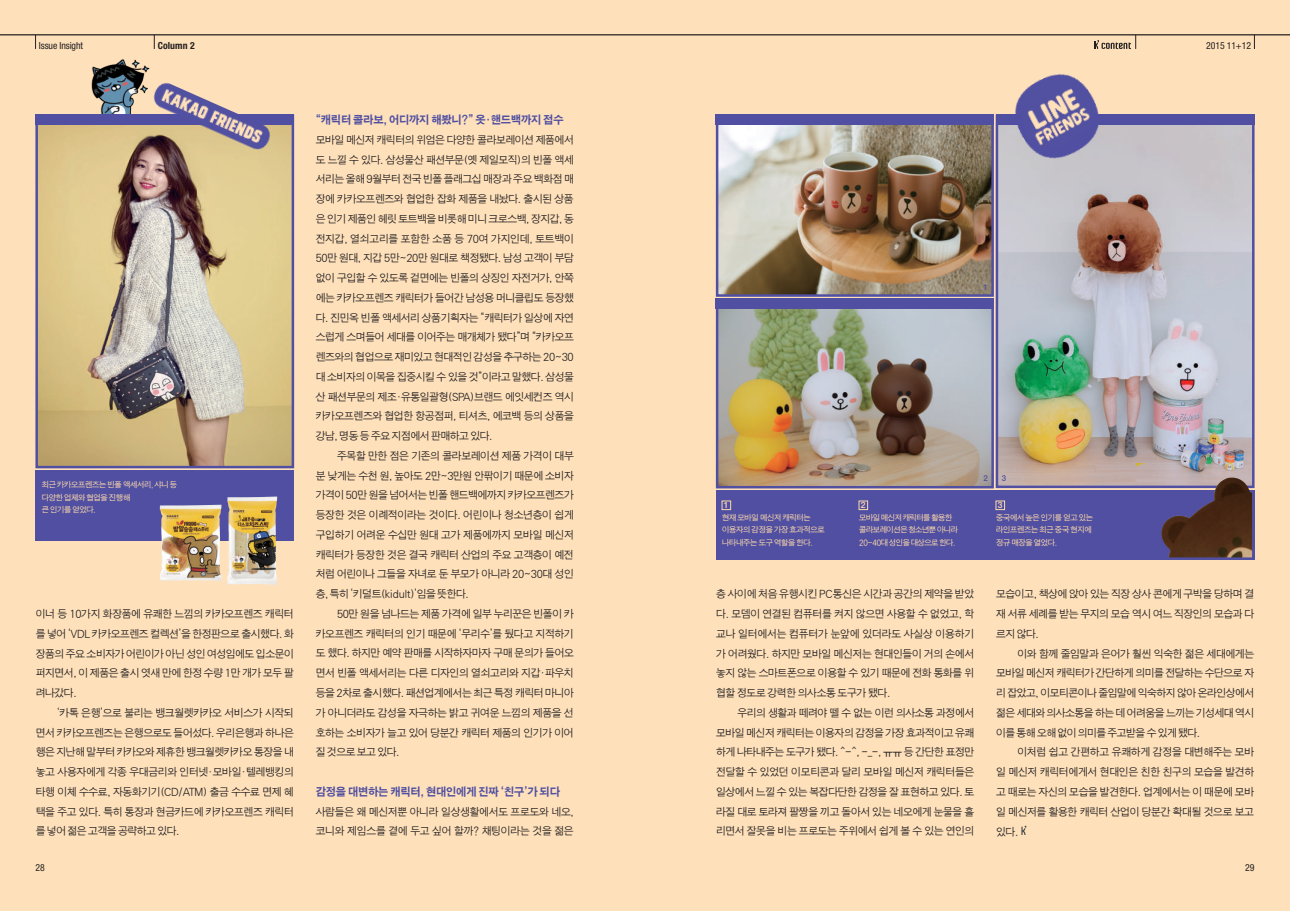
<style>
.page{position:relative;width:1290px;height:911px;background:#fee1bb}
.page>*{position:absolute;margin:0;border:0;box-sizing:border-box;transform-origin:0 0}
.t1{font:11.25px "SM3 K Gothic";letter-spacing:-.08em;color:#504fa1}
.t2{font:10.75px/19.8px "SM3 SJ Gothic 02";letter-spacing:-.095em;color:#231f20;text-align:justify}
.t3{font:condensed 9.75px "Helvetica Neue";letter-spacing:-.01em;color:#231f20}
.t4{font:700 condensed 9.75px "Helvetica Neue";letter-spacing:.01em;color:#231f20}
.t5{font:500 8.75px "Helvetica Neue";color:#fedaab}
.t6{font:8.12px/12.5px "SM3 SJ Gothic 03";letter-spacing:-.11em;color:#fedaab}
.t7{font:8.12px/12.5px "SM3 SJ Gothic 03";letter-spacing:-.13em;color:#fedaab}
.t8{font:500 8.12px "Helvetica Neue";color:#504fa1}
</style>
<div class="page">
<img style="left:91px;top:59px;width:55px;height:54px">
<svg style="left:1021px;top:825px;width:5px;height:10px"></svg>
<svg style="left:35px;top:113px;width:260px;height:356px;background:#c1b08c"></svg>
<div style="left:35px;top:114px;width:259px;height:11px;background:#504fa1"></div>
<img style="left:135px;top:66px;width:153px;height:97px">
<div style="left:35px;top:470px;width:259px;height:70px;background:#504fa1"></div>
<img style="left:160px;top:496px;width:117px;height:89px">
<img style="left:715px;top:298px;width:279px;height:191px">
<img style="left:715px;top:114px;width:279px;height:183px">
<img style="left:995px;top:114px;width:260px;height:375px">
<div style="left:996px;top:114px;width:258px;height:11px;background:#504fa1"></div>
<div style="left:716px;top:114px;width:278px;height:11px;background:#504fa1"></div>
<img style="left:1000px;top:74px;width:115px;height:100px">
<div style="left:716px;top:490px;width:538px;height:70px;background:#504fa1"></div>
<div style="left:722px;top:501px;width:9px;height:9px;border:1px solid #fedaab"></div>
<div style="left:859px;top:501px;width:9px;height:9px;border:1px solid #fedaab"></div>
<div style="left:996px;top:501px;width:9px;height:9px;border:1px solid #fedaab"></div>
<img style="left:1136px;top:463px;width:116px;height:94px">
<div style="left:716px;top:298px;width:278px;height:11px;background:#504fa1"></div>
<hr style="left:645px;top:34px;width:645px;height:1px;background:#231f20">
<hr style="left:0;top:34px;width:645px;height:1px;background:#231f20">
<svg style="left:35px;top:35px;width:1px;height:14px"></svg>
<svg style="left:154px;top:35px;width:1px;height:14px"></svg>
<svg style="left:1254px;top:35px;width:1px;height:14px"></svg>
<svg style="left:1094px;top:35px;width:42px;height:14px"></svg>
<p class="t3" style="left:39px;top:40px;width:45px">Issue Insight</p>
<p class="t4" style="left:158px;top:39px;width:39px">Column 2</p>
<p class="t3" style="left:1206px;top:40px;width:46px">2015 11+12</p>
<p class="t6" style="left:41px;top:479px;width:137px">최근 카카오프렌즈는 빈폴 액세서리, 샤니 등 다양한 업체와 협업을 진행해<br>큰 인기를 얻었다.</p>
<p class="t2" style="left:35px;top:604px;width:260px">이너 등 10가지 화장품에 유쾌한 느낌의 카카오프렌즈 캐릭터 를 넣어 ‘VDL 카카오프렌즈 컬렉션’을 한정판으로 출시했다. 화 장품의 주요 소비자가 어린이가 아닌 성인 여성임에도 입소문이 퍼지면서, 이 제품은 출시 엿새 만에 한정 수량 1만 개가모두 팔 려나갔다.</p>
<p class="t2" style="left:35px;top:703px;width:260px;text-indent:21px">‘카톡 은행’으로 불리는 뱅크월렛카카오 서비스가 시작되 면서 카카오프렌즈는 은행으로도 들어섰다. 우리은행과 하나은 행은 지난해 말부터 카카오와 제휴한 뱅크월렛카카오 통장을 내 놓고 사용자에게 각종 우대금리와 인터넷・모바일・텔레뱅킹의 타행 이체 수수료, 자동화기기(CD/ATM) 출금 수수료 면제 혜 택을 주고 있다. 특히 통장과 현금카드에 카카오프렌즈 캐릭터 를 넣어 젊은 고객을 공략하고 있다.</p>
<p class="t1" style="left:315px;top:114px;width:250px">“캐릭터 콜라보, 어디까지 해봤니?” 옷・ 핸드백까지 접수</p>
<p class="t2" style="left:315px;top:130px;width:260px">모바일 메신저 캐릭터의 위엄은 다양한 콜라보레이션 제품에서 도 느낄 수 있다. 삼성물산 패션부문(옛 제일모직)의 빈폴 액세 서리는 올해 9월부터 전국 빈폴 플래그십 매장과 주요 백화점 매 장에 카카오프렌즈와 협업한 잡화 제품을 내놨다. 출시된 상품 은 인기 제품인 헤릿 토트백을 비롯해 미니 크로스백, 장지갑, 동 전지갑, 열쇠고리를 포함한 소품 등 70여 가지인데, 토트백이 50만 원대, 지갑 5만~20만 원대로 책정됐다. 남성 고객이 부담 없이 구입할 수 있도록 겉면에는 빈폴의 상징인 자전거가, 안쪽 에는 카카오프렌즈 캐릭터가 들어간 남성용 머니클립도 등장했 다. 진민옥 빈폴 액세서리 상품기획자는 “캐릭터가 일상에 자연 스럽게 스며들어 세대를 이어주는 매개체가 됐다”며 “카카오프 렌즈와의 협업으로 재미있고 현대적인 감성을 추구하는 20~30 대 소비자의 이목을 집중시킬 수 있을 것”이라고 말했다. 삼성물 산 패션부문의 제조・유통일괄형(SPA)브랜드 에잇세컨즈 역시 카카오프렌즈와 협업한 항공점퍼, 티셔츠, 에코백 등의 상품을 강남, 명동 등 주요 지점에서 판매하고 있다.</p>
<p class="t2" style="left:315px;top:446px;width:260px;text-indent:21px">주목할 만한 점은 기존의 콜라보레이션 제품 가격이 대부 분 낮게는 수천 원, 높아도 2만~3만원 안팎이기 때문에 소비자 가격이 50만 원을 넘어서는 빈폴 핸드백에까지 카카오프렌즈가 등장한 것은 이례적이라는 것이다. 어린이나 청소년층이 쉽게 구입하기 어려운 수십만 원대 고가 제품에까지 모바일 메신저 캐릭터가 등장한 것은 결국 캐릭터 산업의 주요 고객층이 예전 처럼 어린이나 그들을 자녀로 둔 부모가 아니라 20~30대 성인 층, 특히 ‘키덜트(kidult)’임을 뜻한다.</p>
<p class="t2" style="left:315px;top:604px;width:260px;text-indent:21px">50만 원을 넘나드는 제품 가격에 일부 누리꾼은 빈폴이 카 카오프렌즈 캐릭터의 인기 때문에 ‘무리수’를 뒀다고 지적하기 도 했다. 하지만 예약 판매를 시작하자마자 구매 문의가 들어오 면서 빈폴 액세서리는 다른 디자인의 열쇠고리와 지갑・파우치 등을 2차로 출시했다. 패션업계에서는 최근 특정 캐릭터 마니아 가 아니더라도 감성을 자극하는 밝고 귀여운 느낌의 제품을 선 호하는 소비자가 늘고 있어 당분간 캐릭터 제품의 인기가 이어 질 것으로 보고 있다.</p>
<p class="t1" style="left:315px;top:786px;width:246px">감정을 대변하는 캐릭터, 현대인에게 진짜 ‘친구’가 되다</p>
<p class="t2" style="left:315px;top:802px;width:260px">사람들은 왜 메신저뿐 아니라 일상생활에서도 프로도와 네오, 코니와 제임스를 곁에 두고 싶어 할까? 채팅이라는 것을 젊은</p>
<p class="t8" style="left:983px;top:282px;width:6px">1</p>
<p class="t5" style="left:724px;top:500px;width:6px">1</p>
<p class="t6" style="left:722px;top:511px;width:105px">현재 모바일 메신저 캐릭터는 이용자의 감정을 가장 효과적으로 나타내주는 도구 역할을 한다.</p>
<p class="t5" style="left:861px;top:500px;width:6px">2</p>
<p class="t7" style="left:859px;top:511px;width:101px">모바일메신저캐릭터를활용한 콜라보레이션은청소년뿐아니라<br>20~40대성인을대상으로한다.</p>
<p class="t8" style="left:983px;top:473px;width:6px">2</p>
<p class="t8" style="left:1002px;top:473px;width:6px">3</p>
<p class="t5" style="left:998px;top:500px;width:6px">3</p>
<p class="t6" style="left:996px;top:511px;width:99px">중국에서 높은 인기를 얻고 있는 라인프렌즈는 최근 중국 현지에 정규 매장을 열었다.</p>
<p class="t2" style="left:716px;top:584px;width:260px">층 사이에 처음 유행시킨 PC통신은 시간과 공간의 제약을 받았 다. 모뎀이 연결된 컴퓨터를 켜지 않으면 사용할 수 없었고, 학 교나 일터에서는 컴퓨터가 눈앞에 있더라도 사실상 이용하기 가 어려웠다. 하지만 모바일 메신저는 현대인들이 거의 손에서 놓지 않는 스마트폰으로 이용할 수 있기 때문에 전화 통화를 위 협할 정도로 강력한 의사소통 도구가 됐다.</p>
<p class="t2" style="left:716px;top:703px;width:260px;text-indent:21px">우리의 생활과 떼려야 뗄 수 없는 이런 의사소통 과정에서 모바일 메신저 캐릭터는 이용자의 감정을 가장 효과적이고 유쾌 하게 나타내주는 도구가 됐다. ^-^, -_-, ㅠㅠ 등 간단한 표정만 전달할 수 있었던 이모티콘과 달리 모바일 메신저 캐릭터들은 일상에서 느낄 수 있는 복잡다단한 감정을 잘 표현하고 있다. 토 라질 대로 토라져 팔짱을 끼고 돌아서 있는 네오에게 눈물을 흘 리면서 잘못을 비는 프로도는 주위에서 쉽게 볼 수 있는 연인의</p>
<p class="t2" style="left:996px;top:584px;width:260px">모습이고, 책상에 앉아 있는 직장 상사 콘에게 구박을 당하며 결 재 서류 세례를 받는 무지의 모습 역시 여느 직장인의 모습과 다 르지 않다.</p>
<p class="t2" style="left:996px;top:644px;width:260px;text-indent:21px">이와 함께 줄임말과 은어가 훨씬 익숙한 젊은 세대에게는 모바일 메신저 캐릭터가 간단하게 의미를 전달하는 수단으로 자 리 잡았고, 이모티콘이나 줄임말에 익숙하지 않아 온라인상에서 젊은 세대와 의사소통을 하는 데 어려움을 느끼는 기성세대 역시 이를 통해 오해 없이 의미를 주고받을 수 있게 됐다.</p>
<p class="t2" style="left:996px;top:742px;width:260px;text-indent:21px">이처럼 쉽고 간편하고 유쾌하게 감정을 대변해주는 모바 일 메신저 캐릭터에게서 현대인은 친한 친구의 모습을 발견하 고 때로는 자신의 모습을 발견한다. 업계에서는 이 때문에 모바 일 메신저를 활용한 캐릭터 산업이 당분간 확대될 것으로 보고 있다.</p>
<p class="t3" style="left:35px;top:862px;width:11px">28</p>
<p class="t3" style="left:1245px;top:862px;width:11px">29</p>
</div>
